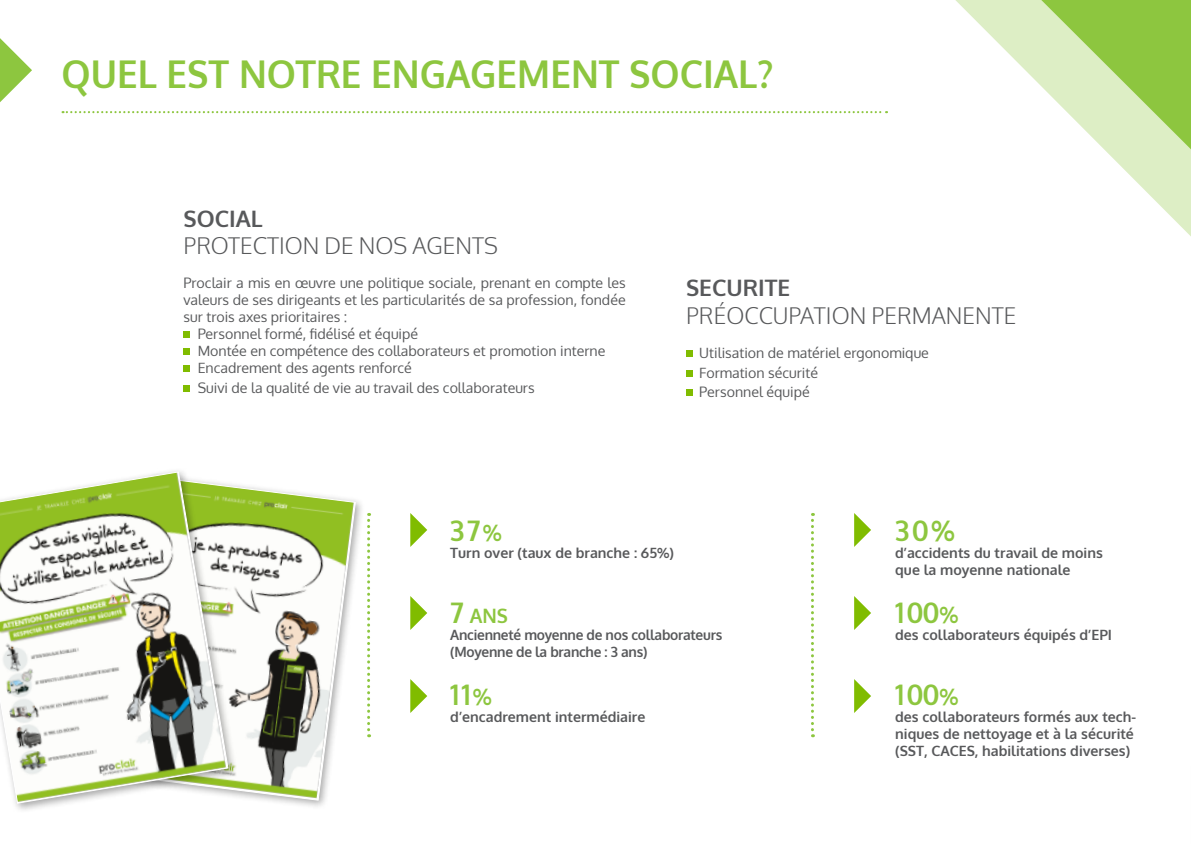
<style>
.page{position:relative;width:1191px;height:844px;background:#fff}
.page>*{position:absolute;margin:0;border:0;box-sizing:border-box;transform-origin:0 0}
.t1{font:700 38.32px "Oxygen";color:#8dc63f;scale:.96 1}
.t2{font:700 28.35px "Oxygen";letter-spacing:.08em;color:#8dc63f;scale:.96 1}
.t3{font:300 22.75px "Oxygen";color:#58595b}
.t4{font:700 22.75px "Oxygen";color:#58595b}
.t5{font:700 19.78px "Oxygen";color:#8dc63f;scale:.96 1}
.t6{font:14.17px/19.8px "Oxygen";color:#58595b}
.t7{font:700 14.17px/17px "Oxygen";color:#58595b}
.t8{font:700 14.17px/17px "Oxygen";letter-spacing:-.02em;color:#58595b}
.s1{font-size:22.75px}
.s2{font-size:28.35px}
</style>
<div class="page">
<svg style="left:836px;top:0;width:355px;height:236px"></svg>
<svg style="left:1041px;top:0;width:150px;height:149px;background:#b9dc89"></svg>
<svg style="left:686px;top:350px;width:6px;height:6px"></svg>
<svg style="left:686px;top:370px;width:6px;height:6px"></svg>
<div style="left:686px;top:389px;width:6px;height:7px;background:#80bc00"></div>
<div style="left:184px;top:331px;width:6px;height:7px;background:#80bc00"></div>
<div style="left:184px;top:348px;width:6px;height:7px;background:#80bc00"></div>
<div style="left:184px;top:365px;width:6px;height:7px;background:#80bc00"></div>
<svg style="left:184px;top:385px;width:6px;height:6px"></svg>
<svg style="left:367px;top:513px;width:3px;height:224px"></svg>
<svg style="left:410px;top:513px;width:17px;height:34px"></svg>
<svg style="left:410px;top:596px;width:17px;height:33px"></svg>
<svg style="left:410px;top:679px;width:17px;height:33px"></svg>
<svg style="left:811px;top:513px;width:3px;height:224px"></svg>
<svg style="left:854px;top:513px;width:17px;height:34px"></svg>
<svg style="left:854px;top:596px;width:17px;height:33px"></svg>
<svg style="left:854px;top:679px;width:17px;height:33px"></svg>
<svg style="left:0;top:38px;width:32px;height:64px"></svg>
<svg style="left:63px;top:111px;width:824px;height:2px"></svg>
<div style="left:110px;top:472px;width:256px;height:338px;background:#000;opacity:.35"></div>
<svg style="left:238px;top:476px;width:118px;height:324px"></svg>
<div style="left:0;top:467px;width:238px;height:345px;background:#000;opacity:.35"></div>
<svg style="left:0;top:471px;width:228px;height:332px"></svg>
<h1 class="t1" style="left:61px;top:50px;width:743px">QUEL EST NOTRE ENGAGEMENT SOCIAL?</h1>
<h3 class="t4" style="left:184px;top:204px;width:81px">SOCIAL</h3>
<h3 class="t3" style="left:184px;top:231px;width:316px">PROTECTION DE NOS AGENTS</h3>
<p class="t6" style="left:184px;top:273px;width:444px">Proclair a mis en œuvre une politique sociale, prenant en compte les</p>
<p class="t6" style="left:184px;top:290px;width:443px">valeurs de ses dirigeants et les particularités de sa profession, fondée</p>
<p class="t6" style="left:184px;top:307px;width:165px">sur trois axes prioritaires :</p>
<p class="t6" style="left:198px;top:324px;width:222px">Personnel formé, fidélisé et équipé</p>
<p class="t6" style="left:198px;top:341px;width:409px">Montée en compétence des collaborateurs et promotion interne</p>
<p class="t6" style="left:198px;top:358px;width:216px">Encadrement des agents renforcé</p>
<p class="t6" style="left:198px;top:378px;width:338px">Suivi de la qualité de vie au travail des collaborateurs</p>
<h3 class="t4" style="left:686px;top:274px;width:106px">SECURITE</h3>
<h3 class="t3" style="left:686px;top:301px;width:332px">PRÉOCCUPATION PERMANENTE</h3>
<p class="t6" style="left:699px;top:342px;width:231px">Utilisation de matériel ergonomique<br>Formation sécurité<br>Personnel équipé</p>
<h2 class="t2" style="left:450px;top:512px;width:55px">37<span class="s1">%</span></h2>
<p class="t7" style="left:450px;top:544px;width:225px">Turn over (taux de branche : 65%)</p>
<h3 class="t5" style="left:450px;top:603px;width:62px"><span class="s2">7</span> ANS</h3>
<p class="t8" style="left:450px;top:626px;width:273px">Ancienneté moyenne de nos collaborateurs (Moyenne de la branche : 3 ans)</p>
<h2 class="t2" style="left:450px;top:676px;width:45px">11<span class="s1">%</span></h2>
<p class="t7" style="left:450px;top:708px;width:196px">d’encadrement intermédiaire</p>
<h2 class="t2" style="left:895px;top:512px;width:64px">30%</h2>
<p class="t7" style="left:895px;top:544px;width:209px">d’accidents du travail de moins que la moyenne nationale</p>
<h2 class="t2" style="left:895px;top:594px;width:68px">100<span class="s1">%</span></h2>
<p class="t7" style="left:895px;top:626px;width:218px">des collaborateurs équipés d’EPI</p>
<h2 class="t2" style="left:895px;top:676px;width:68px">100<span class="s1">%</span></h2>
<p class="t7" style="left:895px;top:708px;width:242px">des collaborateurs formés aux tech&shy;niques de nettoyage et à la sécurité (SST, CACES, habilitations diverses)</p>
</div>
